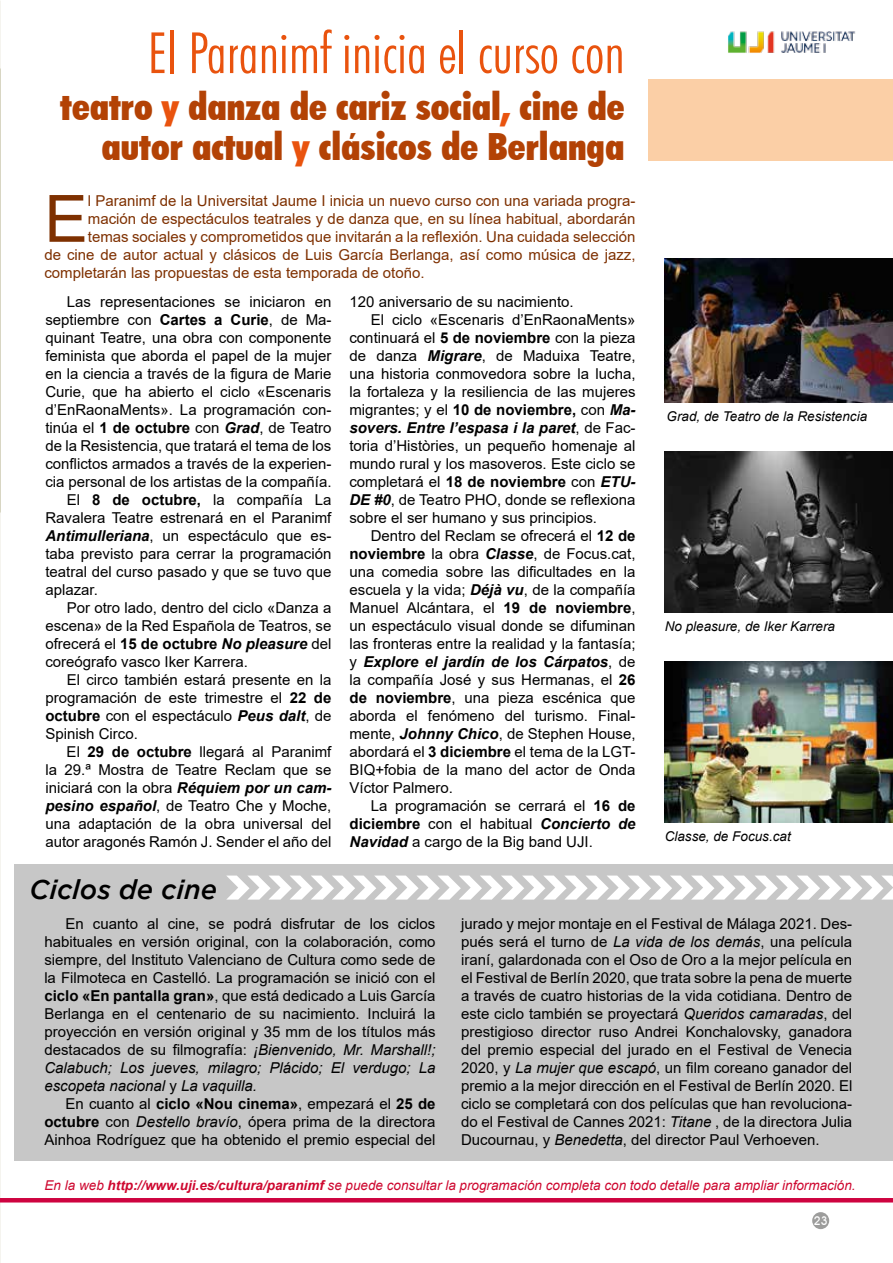
<style>
.page{position:relative;width:893px;height:1263px;background:#fff}
.page>*{position:absolute;margin:0;border:0;box-sizing:border-box;transform-origin:0 0}
.t1{font:65.25px "Arial";color:#7e3000}
.t2{font:300 condensed 57px "Futura BT";color:#e9530e}
.t3{font:900 condensed 37.5px/40.5px "Futura BT";color:#b34205;text-align:right}
.t4{font:italic 500 27px "Gotham";color:#000}
.t5{font:15px/18px "Arial";color:#000;text-align:justify}
.t6{font:15px "Arial";color:#7e3000}
.t7{font:italic 700 15px "Arial";color:#000}
.t8{font:italic 13.5px "Arial";color:#ce072f}
.t9{font:italic 13.5px "Arial";color:#000}
.t10{font:500 12px "Avant Garde IT Cby BT";color:#fff}
.s1{color:#e9530e}
.s2{font-weight:700}
.s3{font-weight:700;font-style:italic}
.s4{font-weight:400;font-style:normal}
.s5{font-style:italic}
</style>
<div class="page">
<div style="left:14px;top:864px;width:879px;height:297px;background:#c7c7c7"></div>
<img style="left:728px;top:31px;width:127px;height:22px">
<img style="left:665px;top:258px;width:228px;height:144px">
<img style="left:665px;top:452px;width:228px;height:160px">
<img style="left:665px;top:662px;width:228px;height:160px">
<hr style="left:0;top:1198px;width:893px;height:4px;background:#ce0340">
<svg style="left:226px;top:875px;width:667px;height:24px"></svg>
<div style="left:649px;top:79px;width:244px;height:82px;background:#fbcfa6"></div>
<div style="left:812px;top:1212px;width:17px;height:17px;background:#9d9d9c;border-radius:50%"></div>
<h2 class="t2" style="left:147px;top:18px;width:479px">El Paranimf inicia el curso con</h2>
<h3 class="t3" style="left:60px;top:86px;width:566px">teatro <span class="s1">y</span> danza de cariz social<span class="s1">,</span> cine de autor actual <span class="s1">y</span> clásicos de Berlanga</h3>
<h1 class="t1" style="left:44px;top:174px;width:45px">E</h1>
<p class="t6" style="left:88px;top:190px;width:549px">l Paranimf de la Universitat Jaume I inicia un nuevo curso con una variada progra-</p>
<p class="t6" style="left:88px;top:208px;width:549px">mación de espectáculos teatrales y de danza que, en su línea habitual, abordarán</p>
<p class="t6" style="left:88px;top:226px;width:549px">temas sociales y comprometidos que invitarán a la reflexión. Una cuidada selección</p>
<p class="t6" style="left:44px;top:244px;width:593px">de cine de autor actual y clásicos de Luis García Berlanga, así como música de jazz,</p>
<p class="t6" style="left:44px;top:262px;width:382px">completarán las propuestas de esta temporada de otoño.</p>
<p class="t5" style="left:67px;top:293px;width:266px">Las representaciones se iniciaron en</p>
<p class="t5" style="left:45px;top:311px;width:288px">septiembre con <span class="s2">Cartes a Curie</span>, de Ma-</p>
<p class="t5" style="left:45px;top:329px;width:288px">quinant Teatre, una obra con componente</p>
<p class="t5" style="left:45px;top:347px;width:288px">feminista que aborda el papel de la mujer</p>
<p class="t5" style="left:45px;top:365px;width:288px">en la ciencia a través de la figura de Marie</p>
<p class="t5" style="left:45px;top:383px;width:288px">Curie, que ha abierto el ciclo «Escenaris</p>
<p class="t5" style="left:45px;top:401px;width:288px">d’EnRaonaMents». La programación con-</p>
<p class="t5" style="left:45px;top:419px;width:288px">tinúa el <span class="s2">1 de octubre</span> con <span class="s3">Grad</span>, de Teatro</p>
<p class="t5" style="left:45px;top:437px;width:288px">de la Resistencia, que tratará el tema de los</p>
<p class="t5" style="left:45px;top:455px;width:288px">conflictos armados a través de la experien-</p>
<p class="t5" style="left:45px;top:473px;width:288px">cia personal de los artistas de la compañía.</p>
<p class="t5" style="left:67px;top:491px;width:266px">El <span class="s2">8 de octubre,</span> la compañía La</p>
<p class="t5" style="left:45px;top:509px;width:288px">Ravalera Teatre estrenará en el Paranimf</p>
<p class="t5" style="left:45px;top:527px;width:288px"><span class="s3">Antimulleriana</span>, un espectáculo que es-</p>
<p class="t5" style="left:45px;top:545px;width:288px">taba previsto para cerrar la programación</p>
<p class="t5" style="left:45px;top:563px;width:288px">teatral del curso pasado y que se tuvo que</p>
<p class="t5" style="left:45px;top:581px;width:54px">aplazar.</p>
<p class="t5" style="left:67px;top:599px;width:266px">Por otro lado, dentro del ciclo «Danza a</p>
<p class="t5" style="left:45px;top:617px;width:288px">escena» de la Red Española de Teatros, se</p>
<p class="t5" style="left:45px;top:635px;width:288px">ofrecerá el <span class="s2">15 de octubre</span> <span class="s3">No pleasure</span> del</p>
<p class="t5" style="left:45px;top:653px;width:204px">coreógrafo vasco Iker Karrera.</p>
<p class="t5" style="left:67px;top:671px;width:266px">El circo también estará presente en la</p>
<p class="t5" style="left:45px;top:689px;width:288px">programación de este trimestre el <span class="s2">22 de</span></p>
<p class="t5" style="left:45px;top:707px;width:288px"><span class="s2">octubre</span> con el espectáculo <span class="s3">Peus dalt</span>, de</p>
<p class="t5" style="left:45px;top:725px;width:94px">Spinish Circo.</p>
<p class="t5" style="left:67px;top:743px;width:266px">El <span class="s2">29 de octubre</span> llegará al Paranimf</p>
<p class="t5" style="left:45px;top:761px;width:288px">la 29.ª Mostra de Teatre Reclam que se</p>
<p class="t5" style="left:45px;top:779px;width:288px">iniciará con la obra <span class="s3">Réquiem por un cam-</span></p>
<p class="t5" style="left:45px;top:797px;width:288px"><span class="s3">pesino español</span>, de Teatro Che y Moche,</p>
<p class="t5" style="left:45px;top:815px;width:288px">una adaptación de la obra universal del</p>
<p class="t5" style="left:45px;top:833px;width:288px">autor aragonés Ramón J. Sender el año del</p>
<h3 class="t4" style="left:30px;top:874px;width:189px">Ciclos de cine</h3>
<p class="t5" style="left:349px;top:293px;width:226px">120 aniversario de su nacimiento.</p>
<p class="t5" style="left:371px;top:311px;width:266px">El ciclo «Escenaris d’EnRaonaMents»</p>
<p class="t5" style="left:349px;top:329px;width:288px">continuará el <span class="s2">5 de noviembre</span> con la pieza</p>
<p class="t5" style="left:349px;top:347px;width:288px">de danza <span class="s3">Migrare</span>, de Maduixa Teatre,</p>
<p class="t5" style="left:349px;top:365px;width:288px">una historia conmovedora sobre la lucha,</p>
<p class="t5" style="left:349px;top:383px;width:288px">la fortaleza y la resiliencia de las mujeres</p>
<p class="t5" style="left:349px;top:401px;width:288px">migrantes; y el <span class="s2">10 de noviembre,</span> con <span class="s3">Ma-</span></p>
<p class="t7" style="left:349px;top:418px;width:288px">sovers. Entre l’espasa i la paret<span class="s4">, de Fac-</span></p>
<p class="t5" style="left:349px;top:437px;width:288px">toria d’Històries, un pequeño homenaje al</p>
<p class="t5" style="left:349px;top:455px;width:288px">mundo rural y los masoveros. Este ciclo se</p>
<p class="t5" style="left:349px;top:473px;width:288px">completará el <span class="s2">18 de noviembre</span> con <span class="s3">ETU-</span></p>
<p class="t5" style="left:349px;top:491px;width:288px"><span class="s3">DE #0</span>, de Teatro PHO, donde se reflexiona</p>
<p class="t5" style="left:349px;top:509px;width:249px">sobre el ser humano y sus principios.</p>
<p class="t5" style="left:371px;top:527px;width:266px">Dentro del Reclam se ofrecerá el <span class="s2">12 de</span></p>
<p class="t5" style="left:349px;top:545px;width:288px"><span class="s2">noviembre</span> la obra <span class="s3">Classe</span>, de Focus.cat,</p>
<p class="t5" style="left:349px;top:563px;width:288px">una comedia sobre las dificultades en la</p>
<p class="t5" style="left:349px;top:581px;width:288px">escuela y la vida; <span class="s3">Déjà vu</span>, de la compañía</p>
<p class="t5" style="left:349px;top:599px;width:288px">Manuel Alcántara, el <span class="s2">19 de noviembre</span>,</p>
<p class="t5" style="left:349px;top:617px;width:288px">un espectáculo visual donde se difuminan</p>
<p class="t5" style="left:349px;top:635px;width:288px">las fronteras entre la realidad y la fantasía;</p>
<p class="t7" style="left:349px;top:652px;width:288px"><span class="s4">y</span> Explore el jardín de los Cárpatos<span class="s4">, de</span></p>
<p class="t5" style="left:349px;top:671px;width:288px">la compañía José y sus Hermanas, el <span class="s2">26</span></p>
<p class="t5" style="left:349px;top:689px;width:288px"><span class="s2">de noviembre</span>, una pieza escénica que</p>
<p class="t5" style="left:349px;top:707px;width:288px">aborda el fenómeno del turismo. Final-</p>
<p class="t5" style="left:349px;top:725px;width:288px">mente, <span class="s3">Johnny Chico</span>, de Stephen House,</p>
<p class="t5" style="left:349px;top:743px;width:288px">abordará el <span class="s2">3 diciembre</span> el tema de la LGT-</p>
<p class="t5" style="left:349px;top:761px;width:288px">BIQ+fobia de la mano del actor de Onda</p>
<p class="t5" style="left:349px;top:779px;width:105px">Víctor Palmero.</p>
<p class="t5" style="left:371px;top:797px;width:266px">La programación se cerrará el <span class="s2">16 de</span></p>
<p class="t5" style="left:349px;top:815px;width:288px"><span class="s2">diciembre</span> con el habitual <span class="s3">Concierto de</span></p>
<p class="t5" style="left:349px;top:833px;width:245px"><span class="s3">Navidad</span> a cargo de la Big band UJI.</p>
<p class="t9" style="left:667px;top:408px;width:202px">Grad, de Teatro de la Resistencia</p>
<p class="t9" style="left:665px;top:618px;width:172px">No pleasure, de Iker Karrera</p>
<p class="t9" style="left:665px;top:828px;width:128px">Classe, de Focus.cat</p>
<p class="t5" style="left:44px;top:914px;width:393px;text-indent:21px">En cuanto al cine, se podrá disfrutar de los ciclos habituales en versión original, con la colaboración, como siempre, del Instituto Valenciano de Cultura como sede de la Filmoteca en Castelló. La programación se inició con el <span class="s2">ciclo «En pantalla gran»</span>, que está dedicado a Luis García Berlanga en el centenario de su nacimiento. Incluirá la proyección en versión original y 35 mm de los títulos más destacados de su filmografía: <span class="s5">¡Bienvenido, Mr. Marshall!; Calabuch; Los jueves, milagro; Plácido; El verdugo; La escopeta nacional</span> y <span class="s5">La vaquilla.</span></p>
<p class="t5" style="left:44px;top:1094px;width:393px;text-indent:21px">En cuanto al <span class="s2">ciclo «Nou cinema»</span>, empezará el <span class="s2">25 de octubre</span> con <span class="s5">Destello bravío</span>, ópera prima de la directora Ainhoa Rodríguez que ha obtenido el premio especial del</p>
<p class="t5" style="left:461px;top:914px;width:393px">jurado y mejor montaje en el Festival de Málaga 2021. Des&shy;pués será el turno de <span class="s5">La vida de los demás</span>, una película iraní, galardonada con el Oso de Oro a la mejor película en el Festival de Berlín 2020, que trata sobre la pena de muerte a través de cuatro historias de la vida cotidiana. Dentro de este ciclo también se proyectará <span class="s5">Queridos camaradas</span>, del prestigioso director ruso Andrei Konchalovsky, ganadora del premio especial del jurado en el Festival de Venecia 2020, y <span class="s5">La mujer que escapó</span>, un film coreano ganador del premio a la mejor dirección en el Festival de Berlín 2020. El ciclo se completará con dos películas que han revoluciona&shy;do el Festival de Cannes 2021: <span class="s5">Titane</span> , de la directora Julia Ducournau, y <span class="s5">Benedetta</span>, del director Paul Verhoeven.</p>
<p class="t8" style="left:45px;top:1176px;width:812px">En la web <span class="s2">http://www.uji.es/cultura/paranimf</span> se puede consultar la programación completa con todo detalle para ampliar información.</p>
<p class="t10" style="left:814px;top:1213px;width:15px">23</p>
</div>
